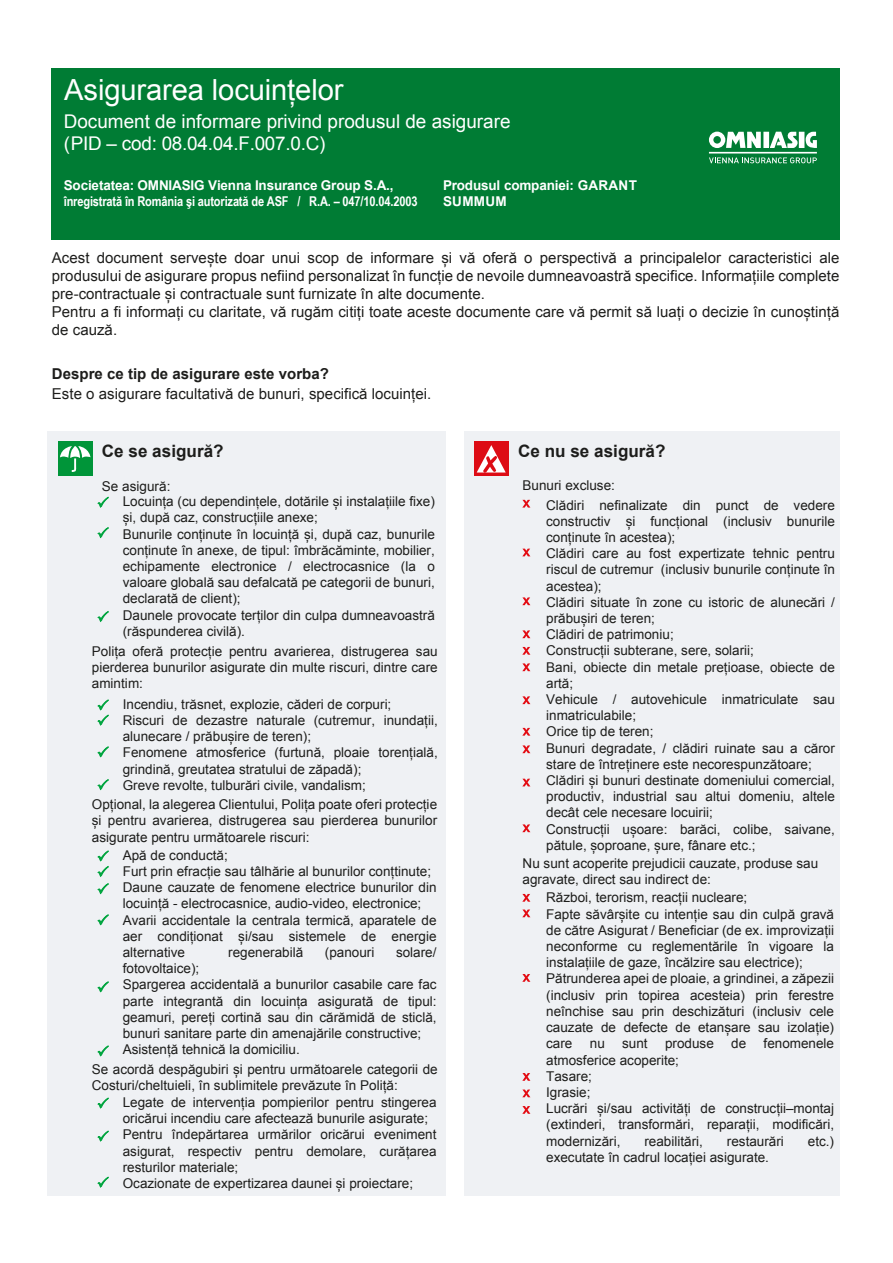
<style>
.page{position:relative;width:893px;height:1263px;background:#fff}
.page>*{position:absolute;margin:0;border:0;box-sizing:border-box;transform-origin:0 0}
.t1{font:29.1px "Arial";letter-spacing:-.005em;color:#fff}
.t2{font:18.9px/22.6px "Arial";color:#fff}
.t3{font:700 17.1px "Arial";color:#1d1d1b}
.t4{font:15px/18px "Arial";color:#1d1d1b}
.t5{font:700 15px "Arial";color:#1d1d1b}
.t6{font:13.5px/16.2px "Arial";color:#1d1d1b}
.t7{font:700 13.5px/16.2px "Arial";letter-spacing:-.01em;color:#fff}
.t8{font:700 13.5px "Arial Narrow";letter-spacing:-.01em;color:#fff}
</style>
<div class="page">
<div style="left:47px;top:431px;width:399px;height:764px;background:#eff1f4"></div>
<div style="left:58px;top:441px;width:35px;height:35px;background:#009539"></div>
<svg style="left:60px;top:446px;width:31px;height:26px"></svg>
<div style="left:464px;top:431px;width:376px;height:764px;background:#eff1f4"></div>
<div style="left:474px;top:441px;width:35px;height:35px;background:#dd0c15"></div>
<svg style="left:477px;top:445px;width:29px;height:28px"></svg>
<div style="left:51px;top:69px;width:631px;height:171px;background:#007c34"></div>
<div style="left:683px;top:69px;width:157px;height:171px;background:#007c34"></div>
<svg style="left:709px;top:132px;width:108px;height:16px"></svg>
<hr style="left:709px;top:152px;width:108px;height:2px;background:#fff">
<svg style="left:709px;top:157px;width:108px;height:6px"></svg>
<svg style="left:522px;top:500px;width:8px;height:8px"></svg>
<svg style="left:522px;top:894px;width:8px;height:8px"></svg>
<svg style="left:522px;top:909px;width:8px;height:8px"></svg>
<svg style="left:522px;top:974px;width:8px;height:8px"></svg>
<svg style="left:522px;top:1073px;width:8px;height:8px"></svg>
<svg style="left:522px;top:1089px;width:8px;height:8px"></svg>
<svg style="left:522px;top:1106px;width:8px;height:8px"></svg>
<svg style="left:522px;top:549px;width:8px;height:7px"></svg>
<svg style="left:522px;top:597px;width:8px;height:8px"></svg>
<svg style="left:522px;top:630px;width:8px;height:8px"></svg>
<svg style="left:522px;top:647px;width:8px;height:8px"></svg>
<svg style="left:522px;top:663px;width:8px;height:8px"></svg>
<svg style="left:522px;top:696px;width:8px;height:8px"></svg>
<svg style="left:522px;top:728px;width:8px;height:8px"></svg>
<svg style="left:522px;top:745px;width:8px;height:8px"></svg>
<svg style="left:522px;top:779px;width:8px;height:7px"></svg>
<svg style="left:522px;top:824px;width:8px;height:8px"></svg>
<svg style="left:97px;top:497px;width:12px;height:11px"></svg>
<svg style="left:97px;top:527px;width:12px;height:11px"></svg>
<svg style="left:97px;top:611px;width:12px;height:11px"></svg>
<svg style="left:97px;top:699px;width:12px;height:27px"></svg>
<svg style="left:97px;top:746px;width:12px;height:12px"></svg>
<svg style="left:97px;top:779px;width:12px;height:11px"></svg>
<svg style="left:97px;top:850px;width:12px;height:27px"></svg>
<svg style="left:97px;top:883px;width:12px;height:11px"></svg>
<svg style="left:97px;top:914px;width:12px;height:11px"></svg>
<svg style="left:97px;top:981px;width:12px;height:12px"></svg>
<svg style="left:97px;top:1045px;width:12px;height:12px"></svg>
<svg style="left:97px;top:1097px;width:12px;height:12px"></svg>
<svg style="left:97px;top:1130px;width:12px;height:12px"></svg>
<svg style="left:97px;top:1177px;width:12px;height:11px"></svg>
<h1 class="t1" style="left:64px;top:70px;width:281px">Asigurarea locuințelor</h1>
<h2 class="t2" style="left:64px;top:110px;width:448px">Document de informare privind produsul de asigurare (PID – cod: 08.04.04.F.007.0.C)</h2>
<p class="t7" style="left:443px;top:177px;width:195px">Produsul companiei: GARANT<br>SUMMUM</p>
<p class="t7" style="left:64px;top:177px;width:331px">Societatea: OMNIASIG Vienna Insurance Group S.A.,</p>
<p class="t8" style="left:64px;top:191px;width:355px">înregistrată în România şi autorizată de ASF / R.A. – 047/10.04.2003</p>
<p class="t4" style="left:52px;top:249px;width:789px">Acest document servește doar unui scop de informare și vă oferă o perspectivă a principalelor caracteristici ale produsului de asigurare propus nefiind personalizat în funcție de nevoile dumneavoastră specifice. Informațiile complete pre-contractuale și contractuale sunt furnizate în alte documente.<br>Pentru a fi informați cu claritate, vă rugăm citiți toate aceste documente care vă permit să luați o decizie în cunoștință de cauză.</p>
<p class="t5" style="left:52px;top:364px;width:279px">Despre ce tip de asigurare este vorba?</p>
<p class="t4" style="left:52px;top:385px;width:381px">Este o asigurare facultativă de bunuri, specifică locuinței.</p>
<p class="t3" style="left:102px;top:440px;width:123px">Ce se asigură?</p>
<p class="t3" style="left:518px;top:440px;width:149px">Ce nu se asigură?</p>
<p class="t6" style="left:523px;top:478px;width:94px">Bunuri excluse:</p>
<p class="t6" style="left:102px;top:478px;width:70px">Se asigură:</p>
<p class="t6" style="left:123px;top:493px;width:314px">Locuința (cu dependințele, dotările și instalațiile fixe) și, după caz, construcțiile anexe;<br>Bunurile conținute în locuință și, după caz, bunurile conținute în anexe, de tipul: îmbrăcăminte, mobilier, echipamente electronice / electrocasnice (la o valoare globală sau defalcată pe categorii de bunuri, declarată de client);<br>Daunele provocate terților din culpa dumneavoastră (răspunderea civilă).</p>
<p class="t6" style="left:92px;top:643px;width:347px;text-align:justify">Polița oferă protecție pentru avarierea, distrugerea sau pierderea bunurilor asigurate din multe riscuri, dintre care amintim:</p>
<p class="t6" style="left:123px;top:696px;width:317px">Incendiu, trăsnet, explozie, căderi de corpuri;<br>Riscuri de dezastre naturale (cutremur, inundații, alunecare / prăbușire de teren);<br>Fenomene atmosferice (furtună, ploaie torențială, grindină, greutatea stratului de zăpadă);<br>Greve revolte, tulburări civile, vandalism;</p>
<p class="t6" style="left:92px;top:796px;width:347px;text-align:justify">Opțional, la alegerea Clientului, Polița poate oferi protecție și pentru avarierea, distrugerea sau pierderea bunurilor asigurate pentru următoarele riscuri:</p>
<p class="t6" style="left:123px;top:847px;width:315px">Apă de conductă;<br>Furt prin efracție sau tâlhărie al bunurilor conțtinute; Daune cauzate de fenomene electrice bunurilor din locuință - electrocasnice, audio-video, electronice; Avarii accidentale la centrala termică, aparatele de aer condiționat și/sau sistemele de energie alternative</p>
<p class="t6" style="left:228px;top:944px;width:77px">regenerabilă</p>
<p class="t6" style="left:325px;top:944px;width:51px">(panouri</p>
<p class="t6" style="left:396px;top:944px;width:42px">solare/</p>
<p class="t6" style="left:123px;top:960px;width:315px">fotovoltaice);<br>Spargerea accidentală a bunurilor casabile care fac parte integrantă din locuința asigurată de tipul: geamuri, pereți cortină sau din cărămidă de sticlă, bunuri sanitare parte din amenajările constructive; Asistență tehnică la domiciliu.</p>
<p class="t6" style="left:123px;top:1094px;width:315px">Legate de intervenția pompierilor pentru stingerea oricărui incendiu care afectează bunurile asigurate; Pentru îndepărtarea urmărilor oricărui eveniment asigurat, respectiv pentru demolare, curățarea resturilor materiale;<br>Ocazionate de expertizarea daunei și proiectare;</p>
<p class="t6" style="left:92px;top:1061px;width:347px">Se acordă despăgubiri și pentru următoarele categorii de<br>Costuri/cheltuieli, în sublimitele prevăzute în Poliță:</p>
<p class="t6" style="left:546px;top:497px;width:290px">Clădiri nefinalizate din punct de vedere constructiv și funcțional (inclusiv bunurile conținute în acestea);<br>Clădiri care au fost expertizate tehnic pentru riscul de cutremur (inclusiv bunurile conținute în acestea);<br>Clădiri situate în zone cu istoric de alunecări / prăbușiri de teren;<br>Clădiri de patrimoniu;<br>Construcții subterane, sere, solarii;<br>Bani, obiecte din metale prețioase, obiecte de artă;<br>Vehicule / autovehicule inmatriculate sau inmatriculabile;<br>Orice tip de teren;<br>Bunuri degradate, / clădiri ruinate sau a căror stare de întreținere este necorespunzătoare; Clădiri și bunuri destinate domeniului comercial, productiv, industrial sau altui domeniu, altele decât cele necesare locuirii;<br>Construcții ușoare: barăci, colibe, saivane, pătule, șoproane, șure, fânare etc.;</p>
<p class="t6" style="left:546px;top:890px;width:289px">Război, terorism, reacții nucleare;<br>Fapte săvârșite cu intenție sau din culpă gravă de către Asigurat / Beneficiar (de ex. improvizații neconforme cu reglementările în vigoare la instalațiile de gaze, încălzire sau electrice); Pătrunderea apei de ploaie, a grindinei, a zăpezii (inclusiv prin topirea acesteia) prin ferestre neînchise sau prin deschizături (inclusiv cele cauzate de defecte de etanșare sau izolație) care</p>
<p class="t6" style="left:523px;top:855px;width:297px">Nu sunt acoperite prejudicii cauzate, produse sau agravate, direct sau indirect de:</p>
<p class="t6" style="left:590px;top:1036px;width:17px">nu</p>
<p class="t6" style="left:622px;top:1036px;width:27px">sunt</p>
<p class="t6" style="left:665px;top:1036px;width:50px">produse</p>
<p class="t6" style="left:731px;top:1036px;width:17px">de</p>
<p class="t6" style="left:764px;top:1036px;width:72px">fenomenele</p>
<p class="t6" style="left:546px;top:1052px;width:289px">atmosferice acoperite;<br>Tasare;<br>Igrasie;<br>Lucrări și/sau activități de construcții–montaj (extinderi, transformări, reparații, modificări, modernizări,</p>
<p class="t6" style="left:644px;top:1133px;width:60px">reabilitări,</p>
<p class="t6" style="left:727px;top:1133px;width:59px">restaurări</p>
<p class="t6" style="left:808px;top:1133px;width:28px">etc.)</p>
<p class="t6" style="left:546px;top:1149px;width:224px">executate în cadrul locației asigurate.</p>
</div>
